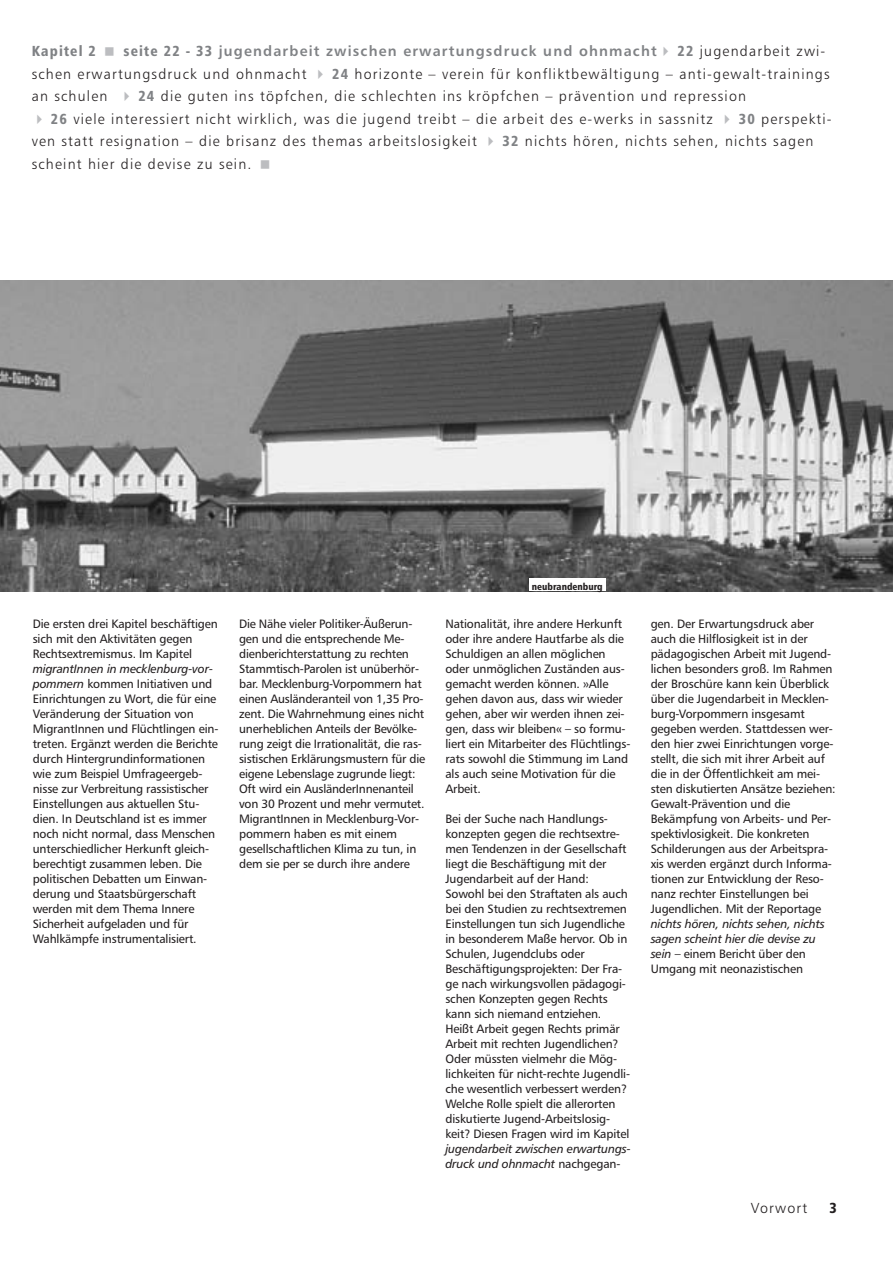
<style>
.page{position:relative;width:893px;height:1263px;background:#fff}
.page>*{position:absolute;margin:0;border:0;box-sizing:border-box;transform-origin:0 0}
.t1{font:14.55px/22.5px "Humanist 777 BT Light B";letter-spacing:.085em;color:#231f20}
.t2{font:14.55px "Humanist 777 BT Bold B";letter-spacing:.085em;color:#808285}
.t3{font:14.55px "Humanist 777 BT Black Condensed B";letter-spacing:.08em;color:#808285}
.t4{font:14.55px "Humanist 777 BT Black Condensed B";color:#231f20}
.t5{font:12.15px/15px "Humanist 777 BT Roman B";letter-spacing:-.01em;color:#231f20}
.t6{font:12.15px/15px "Humanist 777 BT Italic B";letter-spacing:-.01em;color:#231f20}
.t7{font:9.75px "Humanist 777 BT Black Condensed B";color:#231f20}
.s1{font-family:"Humanist 777 BT Black Condensed B"}
.s2{font-family:"Humanist 777 BT Black Condensed B";color:#808285}
.s3{font-family:"Humanist 777 BT Italic B"}
.s4{font-family:"Humanist 777 BT Roman B"}
</style>
<div class="page">
<img style="left:0;top:281px;width:892px;height:310px">
<div style="left:529px;top:578px;width:76px;height:13px;background:#fff"></div>
<p class="t3" style="left:32px;top:46px;width:66px">Kapitel 2</p>
<p class="t2" style="left:123px;top:46px;width:535px"><span class="s1">seite 22 - 33</span> jugendarbeit zwischen erwartungsdruck und ohnmacht</p>
<p class="t1" style="left:677px;top:41px;width:149px"><span class="s2">22</span> jugendarbeit zwi-</p>
<p class="t1" style="left:32px;top:64px;width:276px">schen erwartungsdruck und ohnmacht</p>
<p class="t1" style="left:332px;top:64px;width:499px"><span class="s2">24</span> horizonte – verein für konfliktbewältigung – anti-gewalt-trainings</p>
<p class="t1" style="left:32px;top:86px;width:77px">an schulen</p>
<p class="t1" style="left:51px;top:86px;width:696px;text-indent:87px"><span class="s2">24</span> die guten ins töpfchen, die schlechten ins kröpfchen – prävention und repression<br><span class="s2">26</span> viele interessiert nicht wirklich, was die jugend treibt – die arbeit des e-werks in sassnitz</p>
<p class="t1" style="left:738px;top:109px;width:94px"><span class="s2">30</span> perspekti-</p>
<p class="t1" style="left:32px;top:131px;width:446px">ven statt resignation – die brisanz des themas arbeitslosigkeit</p>
<p class="t1" style="left:502px;top:131px;width:312px"><span class="s2">32</span> nichts hören, nichts sehen, nichts sagen</p>
<p class="t1" style="left:32px;top:154px;width:221px">scheint hier die devise zu sein.</p>
<p class="t5" style="left:33px;top:617px;width:187px">Die ersten drei Kapitel beschäftigen sich mit den Aktivitäten gegen<br>Rechtsextremismus. Im Kapitel</p>
<p class="t6" style="left:33px;top:662px;width:182px">migrantInnen in mecklenburg-vor-</p>
<p class="t5" style="left:33px;top:677px;width:187px"><span class="s3">pommern</span> kommen Initiativen und Einrichtungen zu Wort, die für eine Veränderung der Situation von MigrantInnen und Flüchtlingen ein&shy;treten. Ergänzt werden die Berichte durch Hintergrundinformationen wie zum Beispiel Umfrageergeb&shy;nisse zur Verbreitung rassistischer Einstellungen aus aktuellen Stu&shy;dien. In Deutschland ist es immer noch nicht normal, dass Menschen unterschiedlicher Herkunft gleich&shy;berechtigt zusammen leben. Die politischen Debatten um Einwan&shy;derung und Staatsbürgerschaft werden mit dem Thema Innere Sicherheit aufgeladen und für Wahlkämpfe instrumentalisiert.</p>
<p class="t7" style="left:532px;top:583px;width:72px">neubrandenburg</p>
<p class="t5" style="left:239px;top:617px;width:188px">Die Nähe vieler Politiker-Äußerun&shy;gen und die entsprechende Me&shy;dienberichterstattung zu rechten Stammtisch-Parolen ist unüberhör&shy;bar. Mecklenburg-Vorpommern hat einen Ausländeranteil von 1,35 Pro&shy;zent. Die Wahrnehmung eines nicht unerheblichen Anteils der Bevölke&shy;rung zeigt die Irrationalität, die ras&shy;sistischen Erklärungsmustern für die eigene Lebenslage zugrunde liegt:<br>Oft wird ein AusländerInnenanteil von 30 Prozent und mehr vermutet.<br>MigrantInnen in Mecklenburg-Vor&shy;pommern haben es mit einem gesellschaftlichen Klima zu tun, in dem sie per se durch ihre andere</p>
<p class="t5" style="left:445px;top:617px;width:186px">Nationalität, ihre andere Herkunft oder ihre andere Hautfarbe als die<br>Schuldigen an allen möglichen oder unmöglichen Zuständen aus&shy;gemacht werden können. »Alle gehen davon aus, dass wir wieder gehen, aber wir werden ihnen zei&shy;gen, dass wir bleiben« – so formu&shy;liert ein Mitarbeiter des Flüchtlings&shy;rats sowohl die Stimmung im Land als auch seine Motivation für die<br>Arbeit.</p>
<p class="t5" style="left:445px;top:812px;width:186px">Bei der Suche nach Handlungs&shy;konzepten gegen die rechtsextre&shy;men Tendenzen in der Gesellschaft liegt die Beschäftigung mit der Jugendarbeit auf der Hand:<br>Sowohl bei den Straftaten als auch bei den Studien zu rechtsextremen Einstellungen tun sich Jugendliche in besonderem Maße hervor. Ob in Schulen, Jugendclubs oder Beschäftigungsprojekten: Der Fra&shy;ge nach wirkungsvollen pädagogi&shy;schen Konzepten gegen Rechts kann sich niemand entziehen.<br>Heißt Arbeit gegen Rechts primär Arbeit mit rechten Jugendlichen?<br>Oder müssten vielmehr die Mög&shy;lichkeiten für nicht-rechte Jugendli&shy;che wesentlich verbessert werden?<br>Welche Rolle spielt die allerorten diskutierte Jugend-Arbeitslosig&shy;keit? Diesen Fragen wird im Kapitel</p>
<p class="t6" style="left:445px;top:1142px;width:187px">jugendarbeit zwischen erwartungs&shy;druck und ohnmacht <span class="s4">nachgegan-</span></p>
<p class="t5" style="left:650px;top:617px;width:186px">gen. Der Erwartungsdruck aber auch die Hilflosigkeit ist in der pädagogischen Arbeit mit Jugend&shy;lichen besonders groß. Im Rahmen der Broschüre kann kein Überblick über die Jugendarbeit in Mecklen&shy;burg-Vorpommern insgesamt gegeben werden. Stattdessen wer&shy;den hier zwei Einrichtungen vorge&shy;stellt, die sich mit ihrer Arbeit auf die in der Öffentlichkeit am mei&shy;sten diskutierten Ansätze beziehen:<br>Gewalt-Prävention und die Bekämpfung von Arbeits- und Per&shy;spektivlosigkeit. Die konkreten Schilderungen aus der Arbeitspra&shy;xis werden ergänzt durch Informa&shy;tionen zur Entwicklung der Reso&shy;nanz rechter Einstellungen bei Jugendlichen. Mit der Reportage</p>
<p class="t6" style="left:650px;top:917px;width:176px">nichts hören, nichts sehen, nichts sagen scheint hier die devise zu</p>
<p class="t5" style="left:650px;top:947px;width:156px"><span class="s3">sein</span> – einem Bericht über den<br>Umgang mit neonazistischen</p>
<p class="t1" style="left:750px;top:1198px;width:58px">Vorwort</p>
<p class="t4" style="left:829px;top:1202px;width:9px">3</p>
</div>
